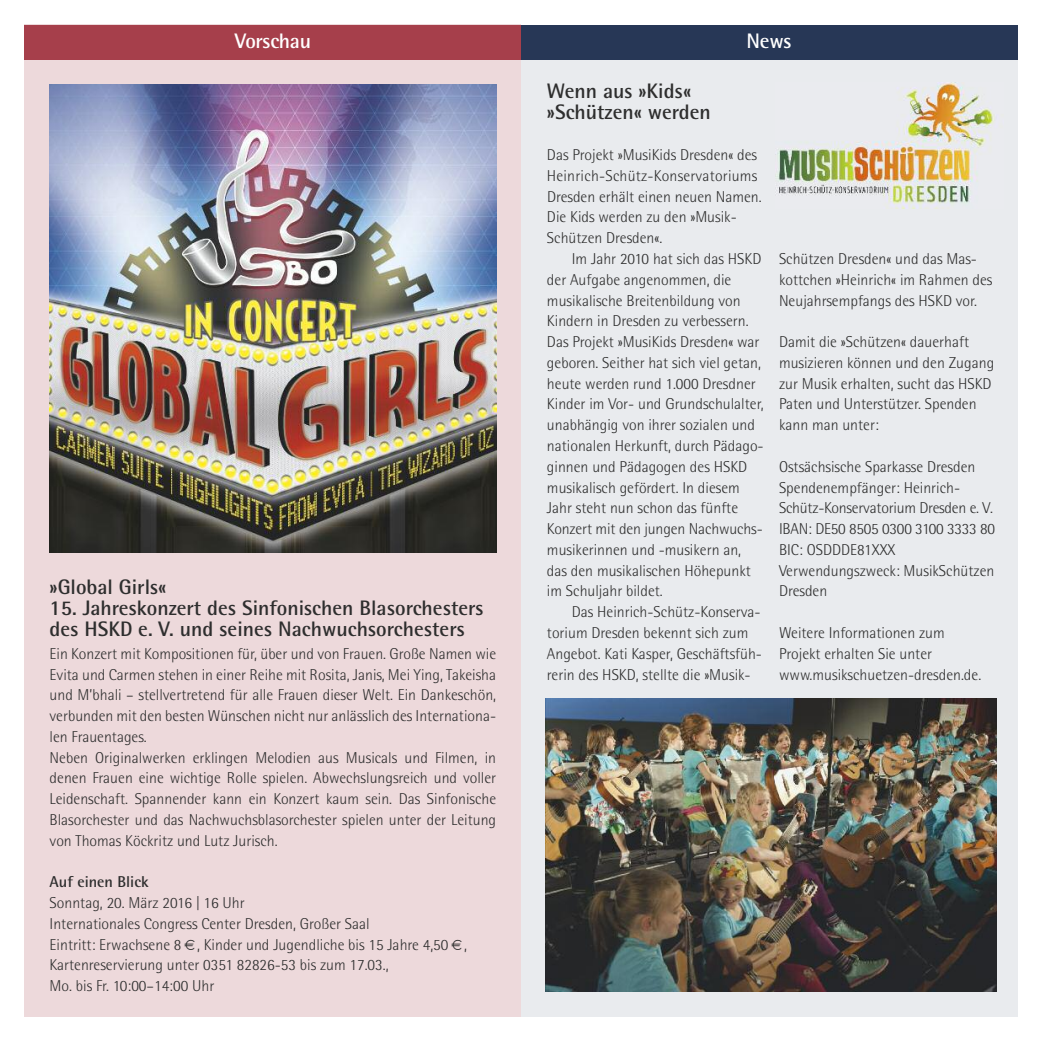
<style>
.page{position:relative;width:1042px;height:1042px;background:#fff}
.page>*{position:absolute;margin:0;border:0;box-sizing:border-box;transform-origin:0 0}
.t1{font:700 21px/20.8px "Rotis Semi Sans";color:#2e2e2e}
.t2{font:700 21px "Rotis Semi Sans";letter-spacing:-.015em;color:#fff}
.t3{font:300 15.75px/20.8px "Rotis Semi Sans";color:#2e2e2e}
.t4{font:700 15.75px "Rotis Semi Sans";color:#2e2e2e}
</style>
<div class="page">
<div style="left:25px;top:25px;width:496px;height:992px;background:#edd9db"></div>
<div style="left:25px;top:25px;width:496px;height:35px;background:#a63f4b"></div>
<img style="left:50px;top:84px;width:446px;height:469px">
<div style="left:521px;top:36px;width:496px;height:981px;background:#e9ebee"></div>
<div style="left:521px;top:25px;width:496px;height:35px;background:#273756"></div>
<img style="left:546px;top:698px;width:450px;height:293px">
<img style="left:775px;top:83px;width:219px;height:126px">
<h1 class="t2" style="left:235px;top:33px;width:78px">Vorschau</h1>
<h1 class="t1" style="left:50px;top:579px;width:118px">»Global Girls«</h1>
<h1 class="t1" style="left:50px;top:600px;width:436px">15. Jahreskonzert des Sinfonischen Blasorchesters des HSKD e. V. und seines Nachwuchsorchesters</h1>
<p class="t3" style="left:50px;top:644px;width:448px">Ein Konzert mit Kompositionen für, über und von Frauen. Große Namen wie Evita und Carmen stehen in einer Reihe mit Rosita, Janis, Mei Ying, Takeisha und M’bhali – stellvertretend für alle Frauen dieser Welt. Ein Dankeschön, verbunden mit den besten Wünschen nicht nur anlässlich des Internationa&shy;len Frauentages.<br>Neben Originalwerken erklingen Melodien aus Musicals und Filmen, in denen Frauen eine wichtige Rolle spielen. Abwechslungsreich und voller Leidenschaft. Spannender kann ein Konzert kaum sein. Das Sinfonische Blasorchester und das Nachwuchsblasorchester spielen unter der Leitung von Thomas Köckritz und Lutz Jurisch.</p>
<p class="t4" style="left:50px;top:876px;width:101px">Auf einen Blick</p>
<p class="t3" style="left:50px;top:894px;width:419px">Sonntag, 20. März 2016 | 16 Uhr<br>Internationales Congress Center Dresden, Großer Saal<br>Eintritt: Erwachsene 8 , Kinder und Jugendliche bis 15 Jahre 4,50 , Kartenreservierung unter 0351 82826-53 bis zum 17.03.,<br>Mo. bis Fr. 10:00–14:00 Uhr</p>
<h1 class="t2" style="left:746px;top:33px;width:46px">News</h1>
<h1 class="t1" style="left:547px;top:82px;width:165px">Wenn aus »Kids« »Schützen« werden</h1>
<p class="t3" style="left:547px;top:146px;width:216px">Das Projekt »MusiKids Dresden« des<br>Heinrich-Schütz-Konservatoriums<br>Dresden erhält einen neuen Namen.<br>Die Kids werden zu den »Musik-<br>Schützen Dresden«.</p>
<p class="t3" style="left:547px;top:250px;width:218px;text-indent:25px">Im Jahr 2010 hat sich das HSKD der Aufgabe angenommen, die musikalische Breitenbildung von<br>Kindern in Dresden zu verbessern.<br>Das Projekt »MusiKids Dresden« war geboren. Seither hat sich viel getan, heute werden rund 1.000 Dresdner<br>Kinder im Vor- und Grundschulalter, unabhängig von ihrer sozialen und nationalen Herkunft, durch Pädago&shy;ginnen und Pädagogen des HSKD musikalisch gefördert. In diesem<br>Jahr steht nun schon das fünfte<br>Konzert mit den jungen Nachwuchs&shy;musikerinnen und -musikern an, das den musikalischen Höhepunkt im Schuljahr bildet.</p>
<p class="t3" style="left:547px;top:603px;width:217px;text-indent:25px">Das Heinrich-Schütz-Konserva&shy;torium Dresden bekennt sich zum Angebot. Kati Kasper, Geschäftsfüh&shy;rerin des HSKD, stellte die »Musik-</p>
<p class="t3" style="left:779px;top:250px;width:215px">Schützen Dresden« und das Mas&shy;kottchen »Heinrich« im Rahmen des<br>Neujahrsempfangs des HSKD vor.</p>
<p class="t3" style="left:779px;top:333px;width:217px">Damit die »Schützen« dauerhaft musizieren können und den Zugang zur Musik erhalten, sucht das HSKD<br>Paten und Unterstützer. Spenden kann man unter:</p>
<p class="t3" style="left:779px;top:458px;width:218px">Ostsächsische Sparkasse Dresden<br>Spendenempfänger: Heinrich-<br>Schütz-Konservatorium Dresden e. V.<br>IBAN: DE50 8505 0300 3100 3333 80<br>BIC: OSDDDE81XXX<br>Verwendungszweck: MusikSchützen<br>Dresden</p>
<p class="t3" style="left:779px;top:624px;width:204px">Weitere Informationen zum<br>Projekt erhalten Sie unter www.musikschuetzen-dresden.de.</p>
</div>
